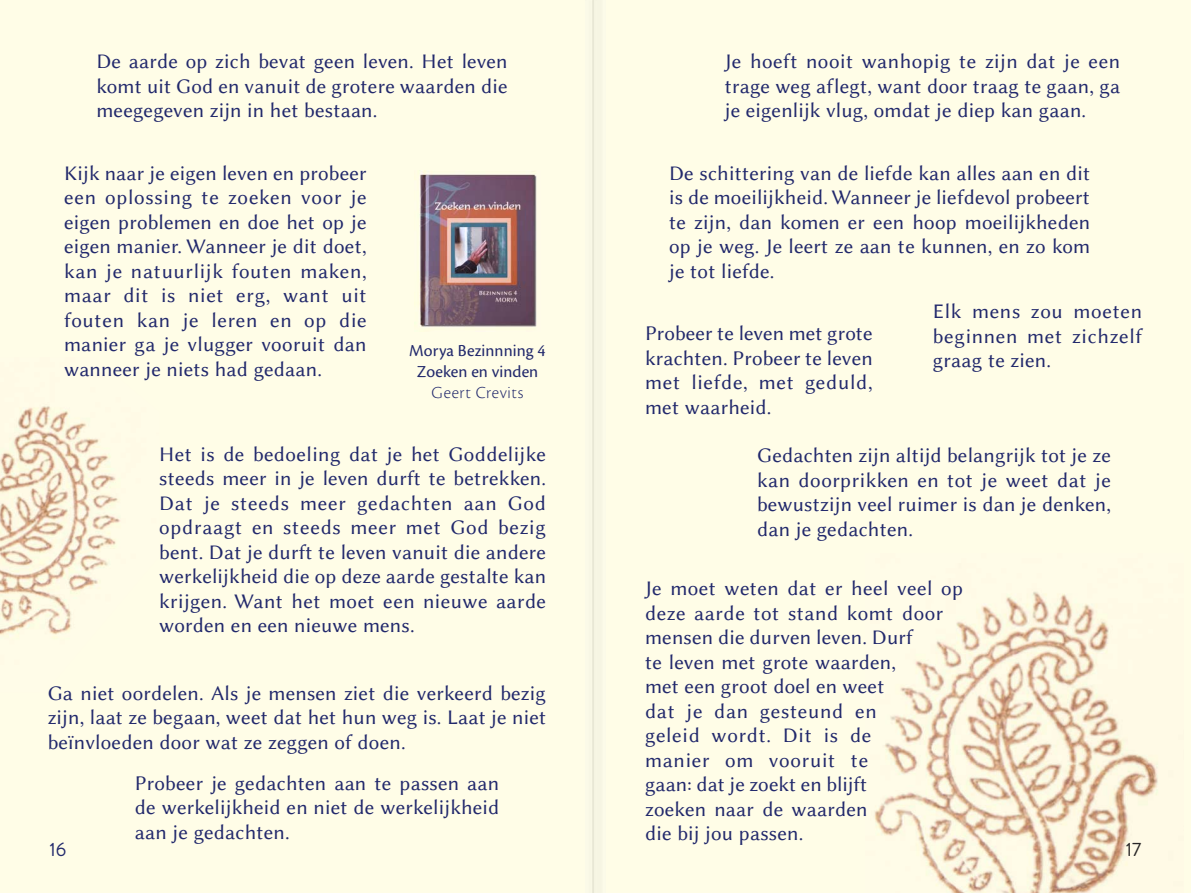
<style>
.page{position:relative;width:1191px;height:893px;background:#fffde7}
.page>*{position:absolute;margin:0;border:0;box-sizing:border-box;transform-origin:0 0}
.t1{font:21px/24.5px "Linux Biolinum G";letter-spacing:.01em;color:#22296c;text-align:justify}
.t2{font:19.25px "Brandon Grotesque";color:#22296c}
.t3{font:19.25px "Brandon Grotesque";color:#272526}
.t4{font:17.5px/21px "Cronos Pro";letter-spacing:.005em;color:#22296c;text-align:center}
.t5{font:17.5px "Cronos Pro Lt Subh";letter-spacing:.04em;color:#22296c}
</style>
<div class="page">
<img style="left:874px;top:591px;width:284px;height:302px">
<img style="left:420px;top:173px;width:117px;height:154px">
<img style="left:0;top:406px;width:121px;height:229px">
<p class="t1" style="left:96px;top:49px;width:413px">De aarde op zich bevat geen leven. Het leven komt uit God en vanuit de grotere waarden die meegegeven zijn in het bestaan.</p>
<p class="t1" style="left:724px;top:49px;width:397px">Je hoeft nooit wanhopig te zijn dat je een trage weg aflegt, want door traag te gaan, ga je eigenlijk vlug, omdat je diep kan gaan.</p>
<p class="t1" style="left:64px;top:161px;width:304px">Kijk naar je eigen leven en probeer een oplossing te zoeken voor je eigen problemen en doe het op je eigen manier. Wanneer je dit doet, kan je natuurlijk fouten maken, maar dit is niet erg, want uit fouten kan je leren en op die manier ga je vlugger vooruit dan wanneer je niets had gedaan.</p>
<p class="t4" style="left:409px;top:341px;width:138px">Morya Bezinnning 4<br>Zoeken en vinden</p>
<p class="t5" style="left:431px;top:382px;width:93px">Geert Crevits</p>
<p class="t1" style="left:669px;top:161px;width:422px">De schittering van de liefde kan alles aan en dit is de moeilijkheid. Wanneer je liefdevol probeert te zijn, dan komen er een hoop moeilijkheden op je weg. Je leert ze aan te kunnen, en zo kom je tot liefde.</p>
<p class="t1" style="left:645px;top:321px;width:229px">Probeer te leven met grote krachten. Probeer te leven met liefde, met geduld, met waarheid.</p>
<p class="t1" style="left:933px;top:299px;width:211px">Elk mens zou moeten beginnen met zichzelf graag te zien.</p>
<p class="t1" style="left:159px;top:442px;width:388px">Het is de bedoeling dat je het Goddelijke steeds meer in je leven durft te betrekken.<br>Dat je steeds meer gedachten aan God opdraagt en steeds meer met God bezig bent. Dat je durft te leven vanuit die andere werkelijkheid die op deze aarde gestalte kan krijgen. Want het moet een nieuwe aarde worden en een nieuwe mens.</p>
<p class="t1" style="left:757px;top:443px;width:355px">Gedachten zijn altijd belangrijk tot je ze kan doorprikken en tot je weet dat je bewustzijn veel ruimer is dan je denken, dan je gedachten.</p>
<p class="t1" style="left:645px;top:576px;width:319px;text-align:left">Je moet weten dat er heel veel op deze aarde tot stand komt door mensen die durven leven. Durf<br>te leven met grote waarden,<br>met een groot doel en weet<br>dat je dan gesteund en<br>geleid wordt. Dit is de<br>manier om vooruit te<br>gaan: dat je zoekt en blijft<br>zoeken naar de waarden<br>die bij jou passen.</p>
<p class="t1" style="left:48px;top:681px;width:500px">Ga niet oordelen. Als je mensen ziet die verkeerd bezig zijn, laat ze begaan, weet dat het hun weg is. Laat je niet beïnvloeden door wat ze zeggen of doen.</p>
<p class="t1" style="left:135px;top:770px;width:366px">Probeer je gedachten aan te passen aan de werkelijkheid en niet de werkelijkheid aan je gedachten.</p>
<p class="t2" style="left:50px;top:838px;width:18px">16</p>
<p class="t3" style="left:1126px;top:838px;width:17px">17</p>
</div>
